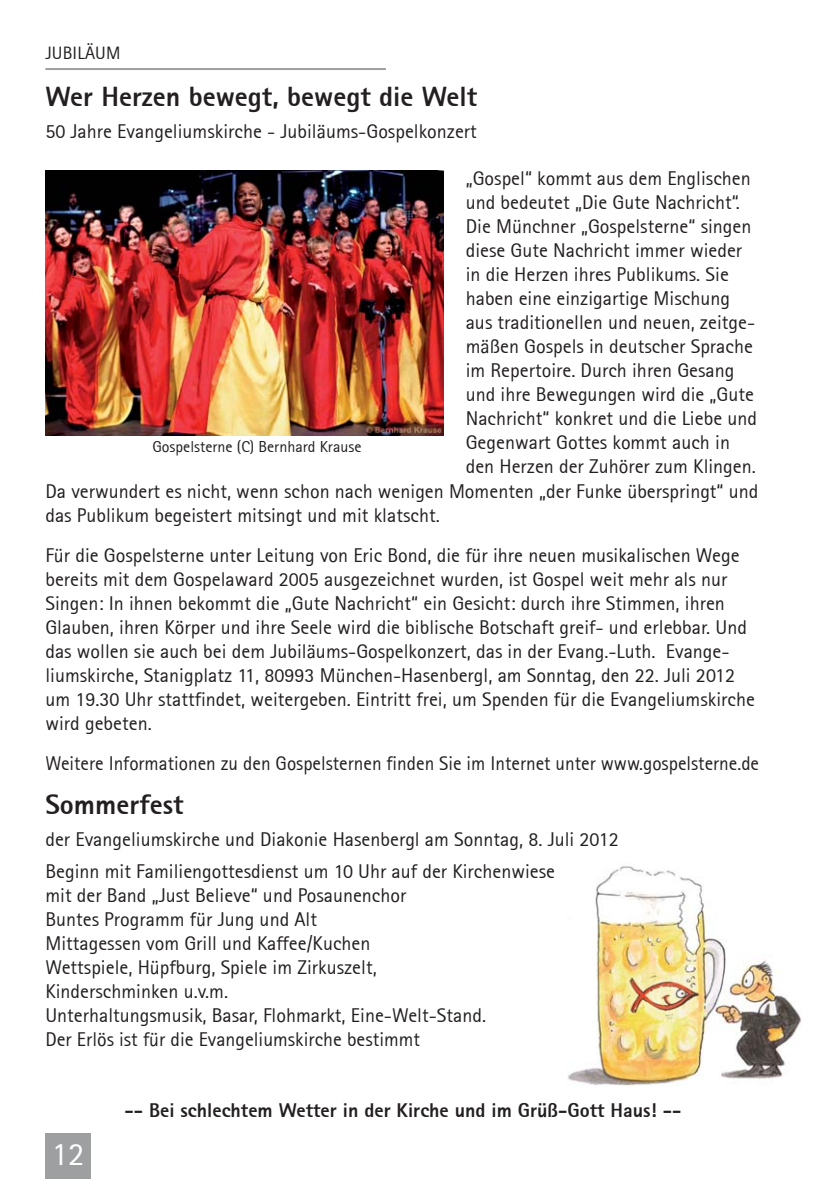
<style>
.page{position:relative;width:840px;height:1191px;background:#fff}
.page>*{position:absolute;margin:0;border:0;box-sizing:border-box;transform-origin:0 0}
.t1{font:32.4px "Rotis Sans Serif 55";color:#fff}
.t2{font:28px "Rotis Sans Serif Extra Bold 75";color:#231f20}
.t3{font:20px/24px "Rotis Sans Serif 55";color:#231f20}
.t4{font:20px "Rotis Sans Serif 55";color:#231f20;scale:.96 1}
.t5{font:20px "Rotis Sans Serif Extra Bold 75";color:#231f20}
.t6{font:18px "Rotis Sans Serif 55";letter-spacing:.01em;color:#231f20}
.t7{font:16px "Rotis Sans Serif 55";color:#231f20}
</style>
<div class="page">
<hr style="left:45px;top:68px;width:341px;height:2px;background:#9d9fa1">
<div style="left:45px;top:1132px;width:46px;height:46px;background:#9d9fa1"></div>
<img style="left:45px;top:170px;width:398px;height:265px">
<img style="left:567px;top:865px;width:234px;height:221px">
<p class="t6" style="left:45px;top:45px;width:76px">JUBILÄUM</p>
<h2 class="t2" style="left:45px;top:86px;width:433px">Wer Herzen bewegt, bewegt die Welt</h2>
<p class="t3" style="left:45px;top:121px;width:433px">50 Jahre Evangeliumskirche - Jubiläums-Gospelkonzert</p>
<p class="t3" style="left:465px;top:168px;width:286px">„Gospel“ kommt aus dem Englischen</p>
<p class="t3" style="left:465px;top:192px;width:275px">und bedeutet „Die Gute Nachricht“.</p>
<p class="t3" style="left:465px;top:216px;width:287px">Die Münchner „Gospelsterne“ singen</p>
<p class="t3" style="left:465px;top:240px;width:278px">diese Gute Nachricht immer wieder</p>
<p class="t3" style="left:465px;top:264px;width:264px">in die Herzen ihres Publikums. Sie</p>
<p class="t3" style="left:465px;top:288px;width:265px">haben eine einzigartige Mischung</p>
<p class="t3" style="left:465px;top:312px;width:291px">aus traditionellen und neuen, zeitge-</p>
<p class="t3" style="left:465px;top:336px;width:288px">mäßen Gospels in deutscher Sprache</p>
<p class="t3" style="left:465px;top:360px;width:270px">im Repertoire. Durch ihren Gesang</p>
<p class="t3" style="left:465px;top:384px;width:290px">und ihre Bewegungen wird die „Gute</p>
<p class="t3" style="left:465px;top:408px;width:293px">Nachricht“ konkret und die Liebe und</p>
<p class="t3" style="left:465px;top:432px;width:265px">Gegenwart Gottes kommt auch in</p>
<p class="t3" style="left:465px;top:456px;width:291px">den Herzen der Zuhörer zum Klingen.</p>
<p class="t3" style="left:45px;top:480px;width:714px">Da verwundert es nicht, wenn schon nach wenigen Momenten „der Funke überspringt“ und</p>
<p class="t3" style="left:45px;top:504px;width:395px">das Publikum begeistert mitsingt und mit klatscht.</p>
<p class="t3" style="left:45px;top:544px;width:710px">Für die Gospelsterne unter Leitung von Eric Bond, die für ihre neuen musikalischen Wege bereits mit dem Gospelaward 2005 ausgezeichnet wurden, ist Gospel weit mehr als nur Singen: In ihnen bekommt die „Gute Nachricht“ ein Gesicht: durch ihre Stimmen, ihren Glauben, ihren Körper und ihre Seele wird die biblische Botschaft greif- und erlebbar. Und das wollen sie auch bei dem Jubiläums-Gospelkonzert, das in der Evang.-Luth. Evange&shy;liumskirche, Stanigplatz 11, 80993 München-Hasenbergl, am Sonntag, den 22. Juli 2012 um 19.30 Uhr stattfindet, weitergeben. Eintritt frei, um Spenden für die Evangeliumskirche wird gebeten.</p>
<p class="t4" style="left:45px;top:754px;width:744px">Weitere Informationen zu den Gospelsternen finden Sie im Internet unter www.gospelsterne.de</p>
<p class="t7" style="left:152px;top:439px;width:210px">Gospelsterne (C) Bernhard Krause</p>
<h2 class="t2" style="left:45px;top:794px;width:139px">Sommerfest</h2>
<p class="t3" style="left:45px;top:829px;width:574px">der Evangeliumskirche und Diakonie Hasenbergl am Sonntag, 8. Juli 2012</p>
<p class="t3" style="left:45px;top:860px;width:511px">Beginn mit Familiengottesdienst um 10 Uhr auf der Kirchenwiese mit der Band „Just Believe“ und Posaunenchor<br>Buntes Programm für Jung und Alt<br>Mittagessen vom Grill und Kaffee/Kuchen<br>Wettspiele, Hüpfburg, Spiele im Zirkuszelt,<br>Kinderschminken u.v.m.<br>Unterhaltungsmusik, Basar, Flohmarkt, Eine-Welt-Stand.<br>Der Erlös ist für die Evangeliumskirche bestimmt</p>
<h1 class="t1" style="left:52px;top:1140px;width:34px">12</h1>
<p class="t5" style="left:124px;top:1102px;width:558px">-- Bei schlechtem Wetter in der Kirche und im Grüß-Gott Haus! --</p>
</div>
